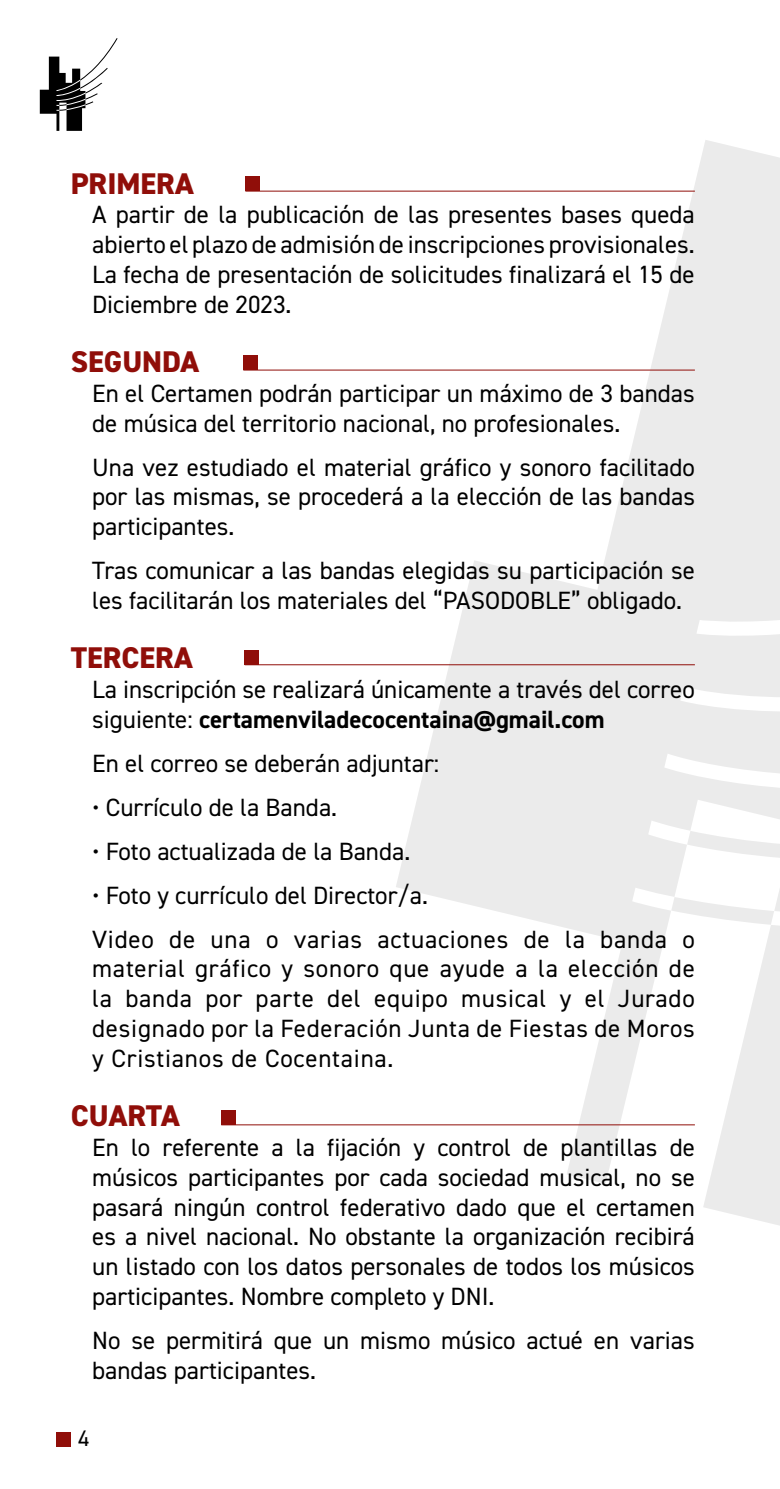
<style>
.page{position:relative;width:780px;height:1489px;background:#fff}
.page>*{position:absolute;margin:0;border:0;box-sizing:border-box;transform-origin:0 0}
.t1{font:800 30px "DIN2014";color:#900e09}
.t2{font:25px/29.8px "DIN2014";color:#000;text-align:justify}
.t3{font:25px/44px "DIN2014";letter-spacing:.03em;color:#000}
.t4{font:22.5px "DIN2014";color:#000}
.s1{font-weight:700}
</style>
<div class="page">
<svg style="left:395px;top:140px;width:385px;height:1043px"></svg>
<svg style="left:671px;top:830px;width:109px;height:396px"></svg>
<svg style="left:40px;top:38px;width:78px;height:93px"></svg>
<div style="left:57px;top:1431px;width:14px;height:15px;background:#900e09"></div>
<div style="left:245px;top:651px;width:14px;height:14px;background:#900e09"></div>
<div style="left:243px;top:355px;width:14px;height:15px;background:#900e09"></div>
<div style="left:245px;top:177px;width:14px;height:14px;background:#900e09"></div>
<hr style="left:245px;top:191px;width:449px;height:1px;background:#900e09">
<hr style="left:243px;top:369px;width:451px;height:1px;background:#900e09">
<hr style="left:245px;top:664px;width:449px;height:1px;background:#900e09">
<div style="left:221px;top:1110px;width:14px;height:14px;background:#900e09"></div>
<hr style="left:221px;top:1124px;width:473px;height:1px;background:#900e09">
<p class="t1" style="left:71px;top:163px;width:124px">PRIMERA</p>
<p class="t2" style="left:92px;top:199px;width:604px">A partir de la publicación de las presentes bases queda abierto el plazo de admisión de inscripciones provisionales.<br>La fecha de presentación de solicitudes finalizará el 15 de Diciembre de 2023.</p>
<p class="t1" style="left:71px;top:342px;width:129px">SEGUNDA</p>
<p class="t2" style="left:92px;top:378px;width:604px">En el Certamen podrán participar un máximo de 3 bandas de música del territorio nacional, no profesionales.</p>
<p class="t2" style="left:92px;top:451px;width:604px">Una vez estudiado el material gráfico y sonoro facilitado por las mismas, se procederá a la elección de las bandas participantes.</p>
<p class="t2" style="left:92px;top:555px;width:604px">Tras comunicar a las bandas elegidas su participación se les facilitarán los materiales del “PASODOBLE” obligado.</p>
<p class="t1" style="left:71px;top:638px;width:123px">TERCERA</p>
<p class="t2" style="left:92px;top:674px;width:604px">La inscripción se realizará únicamente a través del correo siguiente: <span class="s1">certamenviladecocentaina@gmail.com</span></p>
<p class="t2" style="left:92px;top:748px;width:348px">En el correo se deberán adjuntar:</p>
<p class="t2" style="left:92px;top:791px;width:246px">• Currículo de la Banda.</p>
<p class="t2" style="left:92px;top:835px;width:319px">• Foto actualizada de la Banda.</p>
<p class="t3" style="left:92px;top:872px;width:604px">• Foto y currículo del Director/a.<br>Video de una o varias actuaciones de la banda o</p>
<p class="t2" style="left:92px;top:953px;width:604px">material gráfico y sonoro que ayude a la elección de la banda por parte del equipo musical y el Jurado designado por la Federación Junta de Fiestas de Moros y Cristianos de Cocentaina.</p>
<p class="t1" style="left:71px;top:1095px;width:110px">CUARTA</p>
<p class="t2" style="left:92px;top:1131px;width:604px">En lo referente a la fijación y control de plantillas de músicos participantes por cada sociedad musical, no se pasará ningún control federativo dado que el certamen es a nivel nacional. No obstante la organización recibirá un listado con los datos personales de todos los músicos participantes. Nombre completo y DNI.</p>
<p class="t2" style="left:92px;top:1324px;width:604px">No se permitirá que un mismo músico actué en varias bandas participantes.</p>
<p class="t4" style="left:78px;top:1424px;width:13px">4</p>
</div>
